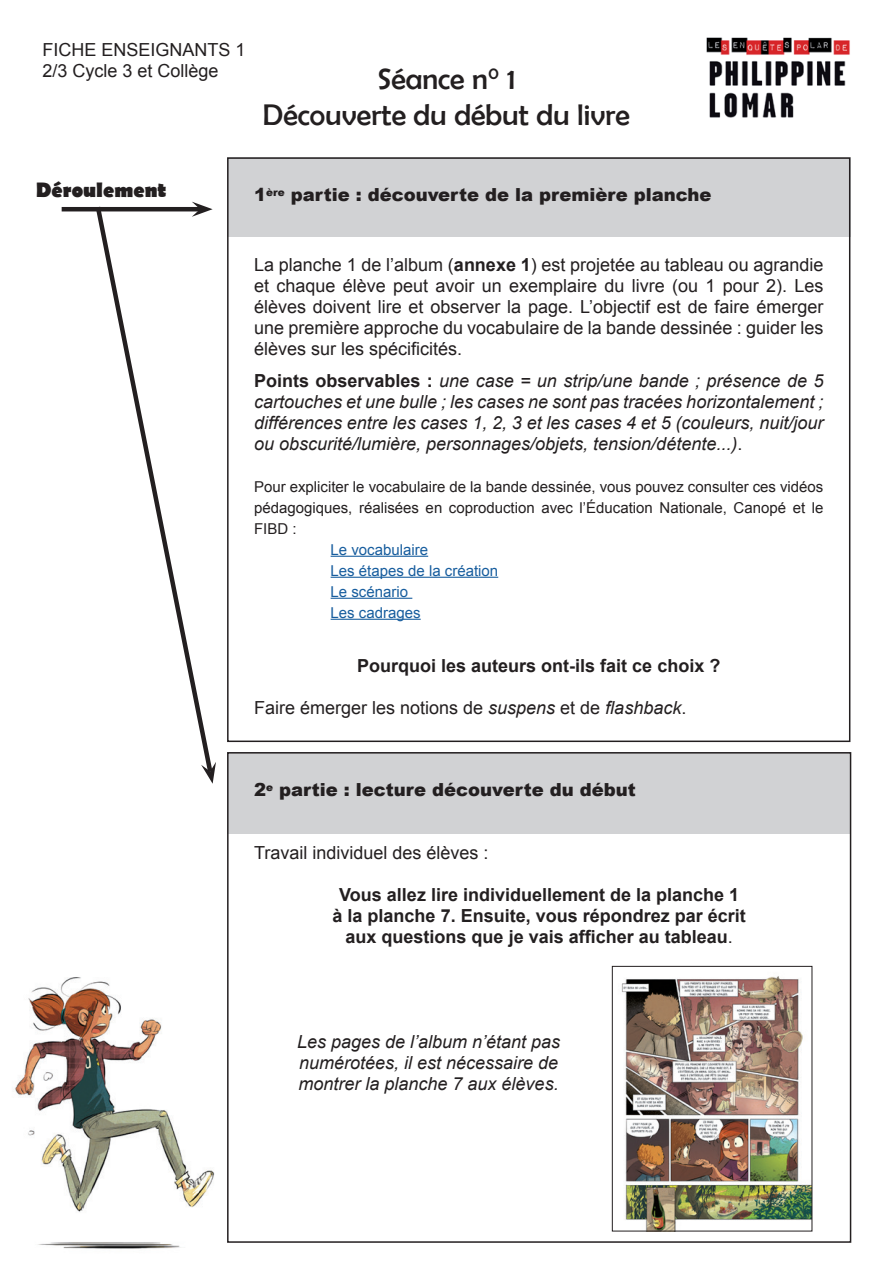
<style>
.page{position:relative;width:893px;height:1263px;background:#fff}
.page>*{position:absolute;margin:0;border:0;box-sizing:border-box;transform-origin:0 0}
.t1{font:30px/36px "Berlin Sans FB";color:#231f20;text-align:center}
.t2{font:700 21px "Berlin Sans FB";color:#231f20}
.t3{font:18px/21px "Arial";color:#231f20}
.t4{font:italic 18px/21px "Arial";color:#231f20;text-align:justify}
.t5{font:700 18px/21px "Arial";color:#231f20;text-align:center}
.t6{font:900 18px "Arial";color:#231f20}
.t7{font:15px/21px "Arial";color:#231f20;text-align:justify}
.t8{font:15px/21px "Arial";color:#175d9e}
.s1{font-weight:700}
.s2{font-weight:700;font-style:normal}
.s3{font-style:normal}
.s4{font-style:italic}
.s5{font-weight:400}
</style>
<div class="page">
<img style="left:706px;top:37px;width:144px;height:81px">
<img style="left:14px;top:977px;width:201px;height:272px">
<div style="left:227px;top:157px;width:623px;height:80px;background:#d1d2d4"></div>
<hr style="left:331px;top:556px;width:97px;height:1px;background:#175d9e">
<hr style="left:331px;top:577px;width:167px;height:1px;background:#175d9e">
<hr style="left:331px;top:598px;width:81px;height:1px;background:#175d9e">
<hr style="left:331px;top:619px;width:90px;height:1px;background:#175d9e">
<div style="left:227px;top:752px;width:623px;height:82px;background:#d1d2d4"></div>
<div style="left:227px;top:752px;width:624px;height:491px;border:2px solid #231f20"></div>
<hr style="left:62px;top:207px;width:138px;height:4px;background:#231f20">
<svg style="left:93px;top:202px;width:120px;height:560px"></svg>
<svg style="left:201px;top:762px;width:15px;height:22px"></svg>
<img style="left:621px;top:976px;width:189px;height:253px">
<div style="left:612px;top:966px;width:200px;height:265px;border:1px solid #231f20"></div>
<p class="t3" style="left:43px;top:39px;width:205px;line-height:21.6px">FICHE ENSEIGNANTS 1<br>2/3 Cycle 3 et Collège</p>
<h1 class="t1" style="left:263px;top:60px;width:369px">Séance n° 1<br>Découverte du début du livre</h1>
<p class="t2" style="left:36px;top:178px;width:132px">Déroulement</p>
<p class="t6" style="left:254px;top:182px;width:459px">1<sup>ère</sup> partie : découverte de la première planche</p>
<p class="t3" style="left:254px;top:254px;width:571px;text-align:justify">La planche 1 de l’album (<span class="s1">annexe 1</span>) est projetée au tableau ou agrandie et chaque élève peut avoir un exemplaire du livre (ou 1 pour 2). Les élèves doivent lire et observer la page. L’objectif est de faire émerger une première approche du vocabulaire de la bande dessinée : guider les élèves sur les spécificités.</p>
<p class="t4" style="left:254px;top:370px;width:571px"><span class="s2">Points observables :</span> une case = un strip/une bande ; présence de 5 cartouches et une bulle ; les cases ne sont pas tracées horizontalement ; différences entre les cases 1, 2, 3 et les cases 4 et 5 (couleurs, nuit/jour ou obscurité/lumière, personnages/objets, tension/détente...)<span class="s3">.</span></p>
<p class="t7" style="left:254px;top:476px;width:571px">Pour expliciter le vocabulaire de la bande dessinée, vous pouvez consulter ces vidéos pédagogiques, réalisées en coproduction avec l’Éducation Nationale, Canopé et le FIBD :</p>
<p class="t8" style="left:331px;top:539px;width:169px">Le vocabulaire<br>Les étapes de la création<br>Le scénario<br>Les cadrages</p>
<p class="t5" style="left:357px;top:655px;width:365px">Pourquoi les auteurs ont-ils fait ce choix ?</p>
<p class="t3" style="left:254px;top:697px;width:434px">Faire émerger les notions de <span class="s4">suspens</span> et de <span class="s4">flashback</span>.</p>
<p class="t6" style="left:254px;top:777px;width:383px">2<sup>e</sup> partie : lecture découverte du début</p>
<p class="t3" style="left:254px;top:843px;width:236px">Travail individuel des élèves :</p>
<p class="t5" style="left:333px;top:885px;width:415px">Vous allez lire individuellement de la planche 1 à la planche 7. Ensuite, vous répondrez par écrit aux questions que je vais afficher au tableau<span class="s5">.</span></p>
<p class="t4" style="left:297px;top:1032px;width:265px">Les pages de l’album n’étant pas numérotées, il est nécessaire de montrer la planche 7 aux élèves.</p>
</div>
